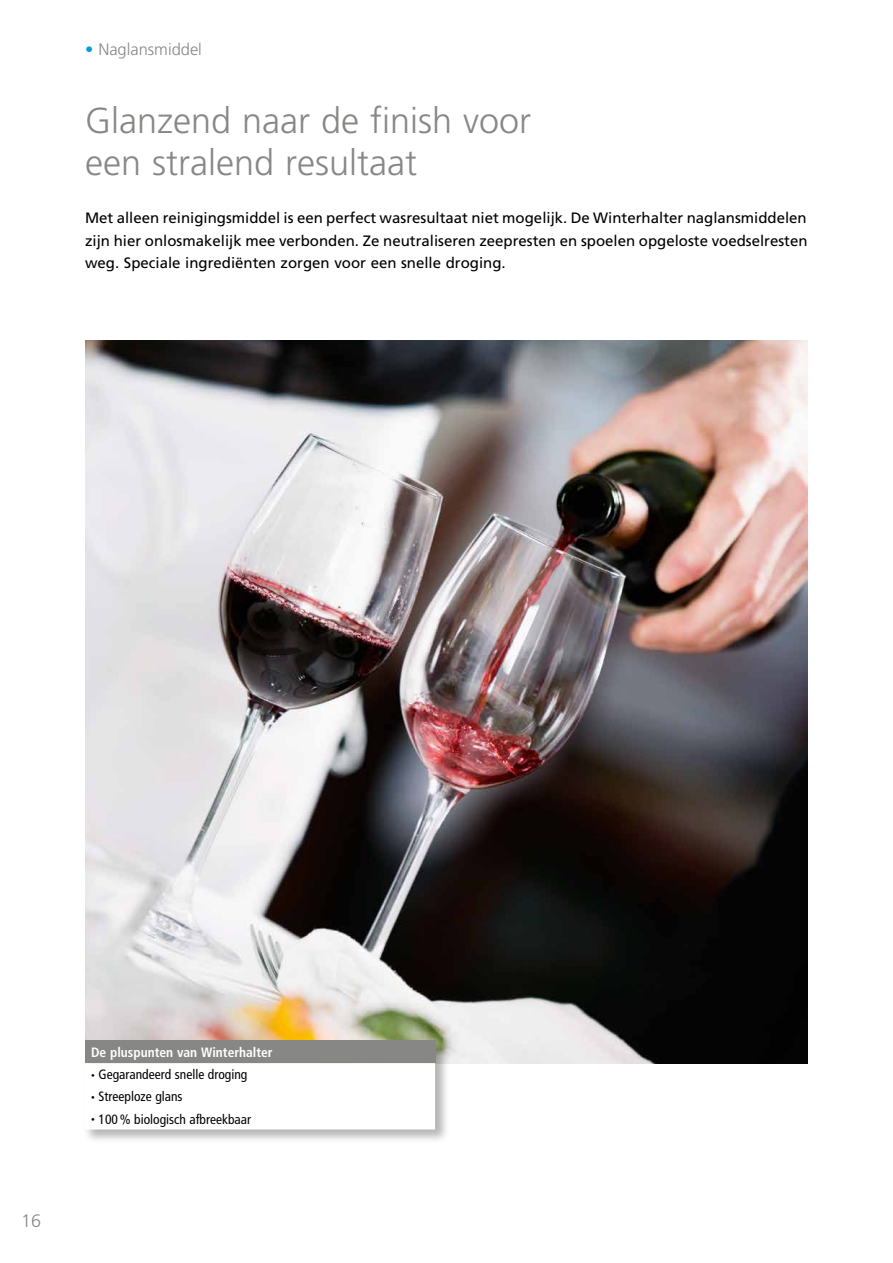
<style>
.page{position:relative;width:893px;height:1263px;background:#fff}
.page>*{position:absolute;margin:0;border:0;box-sizing:border-box;transform-origin:0 0}
.t1{font:300 36px/42px "Frutiger LT Pro";color:#878786}
.t2{font:300 18px "Frutiger LT Pro";color:#878786}
.t3{font:300 16.5px "Frutiger LT Pro";color:#878786}
.t4{font:15px/22.5px "Frutiger LT Pro";color:#000;text-align:justify}
.t5{font:condensed 13.5px "Frutiger LT Pro";color:#000}
.t6{font:700 condensed 13.5px "Frutiger LT Pro";color:#fff}
.s1{color:#009ee3}
.s2{font-size:7.5px}
</style>
<div class="page">
<img style="left:85px;top:340px;width:722px;height:723px">
<div style="left:83px;top:1039px;width:367px;height:105px;background:#000;opacity:.3"></div>
<div style="left:85px;top:1040px;width:350px;height:23px;background:#878786"></div>
<svg style="left:85px;top:1063px;width:350px;height:66px"></svg>
<p class="t3" style="left:85px;top:40px;width:118px"><span class="s1">•</span> Naglansmiddel</p>
<h1 class="t1" style="left:85px;top:100px;width:448px">Glanzend naar de finish voor een stralend resultaat</h1>
<p class="t4" style="left:85px;top:207px;width:724px">Met alleen reinigingsmiddel is een perfect wasresultaat niet mogelijk. De Winterhalter naglansmiddelen zijn hier onlosmakelijk mee verbonden. Ze neutraliseren zeepresten en spoelen opgeloste voedselresten weg. Speciale ingrediënten zorgen voor een snelle droging.</p>
<p class="t2" style="left:21px;top:1210px;width:22px">16</p>
<p class="t6" style="left:91px;top:1044px;width:183px">De pluspunten van Winterhalter</p>
<p class="t5" style="left:91px;top:1067px;width:158px"><span class="s2">•</span> Gegarandeerd snelle droging</p>
<p class="t5" style="left:91px;top:1089px;width:93px"><span class="s2">•</span> Streeploze glans</p>
<p class="t5" style="left:91px;top:1111px;width:161px"><span class="s2">•</span> 100% biologisch afbreekbaar</p>
</div>
